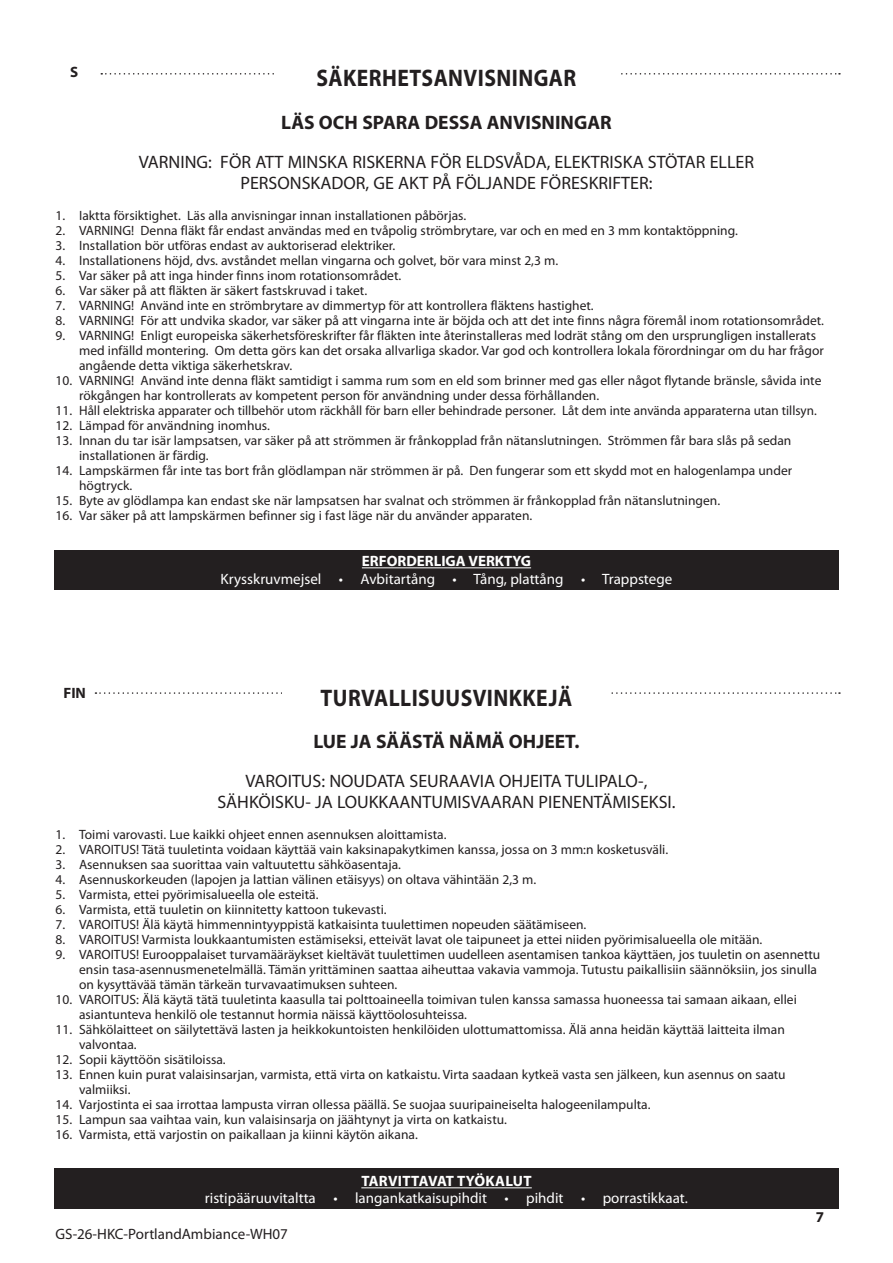
<style>
.page{position:relative;width:893px;height:1263px;background:#fff}
.page>*{position:absolute;margin:0;border:0;box-sizing:border-box;transform-origin:0 0}
.t1{font:700 24px "Myriad Pro";color:#231f20;scale:.9 1}
.t2{font:700 19.5px "Myriad Pro";color:#231f20}
.t3{font:18px/21px "Myriad Pro";color:#231f20;text-align:center}
.t4{font:15px "Myriad Pro";color:#fff}
.t5{font:15px "Myriad Pro";color:#231f20}
.t6{font:700 15px "Myriad Pro";letter-spacing:.02em;color:#fff}
.t7{font:700 15px "Myriad Pro";color:#fff}
.t8{font:700 15px "Myriad Pro";color:#231f20}
.t9{font:13.5px/15px "Myriad Pro";color:#231f20}
</style>
<div class="page">
<div style="left:54px;top:1169px;width:785px;height:40px;background:#231f20"></div>
<hr style="left:361px;top:1187px;width:171px;height:1px;background:#fff">
<svg style="left:95px;top:692px;width:745px;height:2px"></svg>
<div style="left:283px;top:673px;width:327px;height:47px;background:#fff"></div>
<div style="left:54px;top:550px;width:785px;height:40px;background:#231f20"></div>
<hr style="left:362px;top:567px;width:169px;height:1px;background:#fff">
<svg style="left:101px;top:73px;width:739px;height:2px"></svg>
<div style="left:275px;top:54px;width:343px;height:46px;background:#fff"></div>
<p class="t8" style="left:70px;top:62px;width:10px">S</p>
<h1 class="t1" style="left:317px;top:62px;width:29px">SÄKERHETSANVISNINGAR</h1>
<h2 class="t2" style="left:281px;top:110px;width:332px">LÄS OCH SPARA DESSA ANVISNINGAR</h2>
<h3 class="t3" style="left:139px;top:151px;width:617px">VARNING: FÖR ATT MINSKA RISKERNA FÖR ELDSVÅDA, ELEKTRISKA STÖTAR ELLER<br>PERSONSKADOR, GE AKT PÅ FÖLJANDE FÖRESKRIFTER:</h3>
<p class="t9" style="left:56px;top:207px;width:412px">1. Iaktta försiktighet. Läs alla anvisningar innan installationen påbörjas.</p>
<p class="t9" style="left:56px;top:222px;width:684px">2. VARNING! Denna fläkt får endast användas med en tvåpolig strömbrytare, var och en med en 3 mm kontaktöppning.</p>
<p class="t9" style="left:56px;top:237px;width:341px">3. Installation bör utföras endast av auktoriserad elektriker.</p>
<p class="t9" style="left:56px;top:252px;width:504px">4. Installationens höjd, dvs. avståndet mellan vingarna och golvet, bör vara minst 2,3 m.</p>
<p class="t9" style="left:56px;top:267px;width:347px">5. Var säker på att inga hinder finns inom rotationsområdet.</p>
<p class="t9" style="left:56px;top:282px;width:313px">6. Var säker på att fläkten är säkert fastskruvad i taket.</p>
<p class="t9" style="left:56px;top:297px;width:540px">7. VARNING! Använd inte en strömbrytare av dimmertyp för att kontrollera fläktens hastighet.</p>
<p class="t9" style="left:56px;top:312px;width:770px">8. VARNING! För att undvika skador, var säker på att vingarna inte är böjda och att det inte finns några föremål inom rotationsområdet.</p>
<p class="t9" style="left:79px;top:327px;width:746px;text-indent:-24px">9. VARNING! Enligt europeiska säkerhetsföreskrifter får fläkten inte återinstalleras med lodrät stång om den ursprungligen installerats med infälld montering. Om detta görs kan det orsaka allvarliga skador. Var god och kontrollera lokala förordningar om du har frågor angående detta viktiga säkerhetskrav.</p>
<p class="t9" style="left:79px;top:372px;width:744px;text-indent:-24px">10. VARNING! Använd inte denna fläkt samtidigt i samma rum som en eld som brinner med gas eller något flytande bränsle, såvida inte rökgången har kontrollerats av kompetent person för användning under dessa förhållanden.</p>
<p class="t9" style="left:56px;top:402px;width:763px">11. Håll elektriska apparater och tillbehör utom räckhåll för barn eller behindrade personer. Låt dem inte använda apparaterna utan tillsyn.</p>
<p class="t9" style="left:56px;top:417px;width:216px">12. Lämpad för användning inomhus.</p>
<p class="t9" style="left:79px;top:432px;width:714px;text-indent:-24px">13. Innan du tar isär lampsatsen, var säker på att strömmen är frånkopplad från nätanslutningen. Strömmen får bara slås på sedan installationen är färdig.</p>
<p class="t9" style="left:79px;top:462px;width:715px;text-indent:-24px">14. Lampskärmen får inte tas bort från glödlampan när strömmen är på. Den fungerar som ett skydd mot en halogenlampa under högtryck.</p>
<p class="t9" style="left:56px;top:492px;width:666px">15. Byte av glödlampa kan endast ske när lampsatsen har svalnat och strömmen är frånkopplad från nätanslutningen.</p>
<p class="t9" style="left:56px;top:507px;width:478px">16. Var säker på att lampskärmen befinner sig i fast läge när du använder apparaten.</p>
<p class="t8" style="left:63px;top:683px;width:24px">FIN</p>
<p class="t7" style="left:362px;top:551px;width:171px">ERFORDERLIGA VERKTYG</p>
<p class="t4" style="left:221px;top:570px;width:453px">Krysskruvmejsel • Avbitartång • Tång, plattång • Trappstege</p>
<h1 class="t1" style="left:321px;top:682px;width:29px">TURVALLISUUSVINKKE</h1>
<h1 class="t1" style="left:549px;top:682px;width:25px">JÄ</h1>
<h2 class="t2" style="left:314px;top:729px;width:267px">LUE JA SÄÄSTÄ NÄMÄ OHJEET.</h2>
<h3 class="t3" style="left:217px;top:770px;width:460px">VAROITUS: NOUDATA SEURAAVIA OHJEITA TULIPALO-,<br>SÄHKÖISKU- JA LOUKKAANTUMISVAARAN PIENENTÄMISEKSI.</h3>
<p class="t9" style="left:56px;top:827px;width:392px">1. Toimi varovasti. Lue kaikki ohjeet ennen asennuksen aloittamista.</p>
<p class="t9" style="left:56px;top:842px;width:614px">2. VAROITUS! Tätä tuuletinta voidaan käyttää vain kaksinapakytkimen kanssa, jossa on 3 mm:n kosketusväli.</p>
<p class="t9" style="left:56px;top:857px;width:347px">3. Asennuksen saa suorittaa vain valtuutettu sähköasentaja.</p>
<p class="t9" style="left:56px;top:872px;width:482px">4. Asennuskorkeuden (lapojen ja lattian välinen etäisyys) on oltava vähintään 2,3 m.</p>
<p class="t9" style="left:56px;top:887px;width:265px">5. Varmista, ettei pyörimisalueella ole esteitä.</p>
<p class="t9" style="left:56px;top:902px;width:333px">6. Varmista, että tuuletin on kiinnitetty kattoon tukevasti.</p>
<p class="t9" style="left:56px;top:917px;width:532px">7. VAROITUS! Älä käytä himmennintyyppistä katkaisinta tuulettimen nopeuden säätämiseen.</p>
<p class="t9" style="left:56px;top:932px;width:708px">8. VAROITUS! Varmista loukkaantumisten estämiseksi, etteivät lavat ole taipuneet ja ettei niiden pyörimisalueella ole mitään.</p>
<p class="t9" style="left:79px;top:947px;width:743px;text-indent:-24px">9. VAROITUS! Eurooppalaiset turvamääräykset kieltävät tuulettimen uudelleen asentamisen tankoa käyttäen, jos tuuletin on asennettu ensin tasa-asennusmenetelmällä. Tämän yrittäminen saattaa aiheuttaa vakavia vammoja. Tutustu paikallisiin säännöksiin, jos sinulla on kysyttävää tämän tärkeän turvavaatimuksen suhteen.</p>
<p class="t9" style="left:79px;top:992px;width:719px;text-indent:-24px">10. VAROITUS: Älä käytä tätä tuuletinta kaasulla tai polttoaineella toimivan tulen kanssa samassa huoneessa tai samaan aikaan, ellei asiantunteva henkilö ole testannut hormia näissä käyttöolosuhteissa.</p>
<p class="t9" style="left:79px;top:1022px;width:707px;text-indent:-24px">11. Sähkölaitteet on säilytettävä lasten ja heikkokuntoisten henkilöiden ulottumattomissa. Älä anna heidän käyttää laitteita ilman valvontaa.</p>
<p class="t9" style="left:56px;top:1052px;width:172px">12. Sopii käyttöön sisätiloissa.</p>
<p class="t9" style="left:79px;top:1067px;width:708px;text-indent:-24px">13. Ennen kuin purat valaisinsarjan, varmista, että virta on katkaistu. Virta saadaan kytkeä vasta sen jälkeen, kun asennus on saatu valmiiksi.</p>
<p class="t9" style="left:56px;top:1097px;width:597px">14. Varjostinta ei saa irrottaa lampusta virran ollessa päällä. Se suojaa suuripaineiselta halogeenilampulta.</p>
<p class="t9" style="left:56px;top:1112px;width:453px">15. Lampun saa vaihtaa vain, kun valaisinsarja on jäähtynyt ja virta on katkaistu.</p>
<p class="t9" style="left:56px;top:1127px;width:364px">16. Varmista, että varjostin on paikallaan ja kiinni käytön aikana.</p>
<p class="t6" style="left:361px;top:1171px;width:172px">TARVITTAVAT TYÖKALUT</p>
<p class="t4" style="left:205px;top:1188px;width:485px">ristipääruuvitaltta • langankatkaisupihdit • pihdit • porrastikkaat.</p>
<p class="t5" style="left:56px;top:1224px;width:234px">GS-26-HKC-PortlandAmbiance-WH07</p>
</div>
